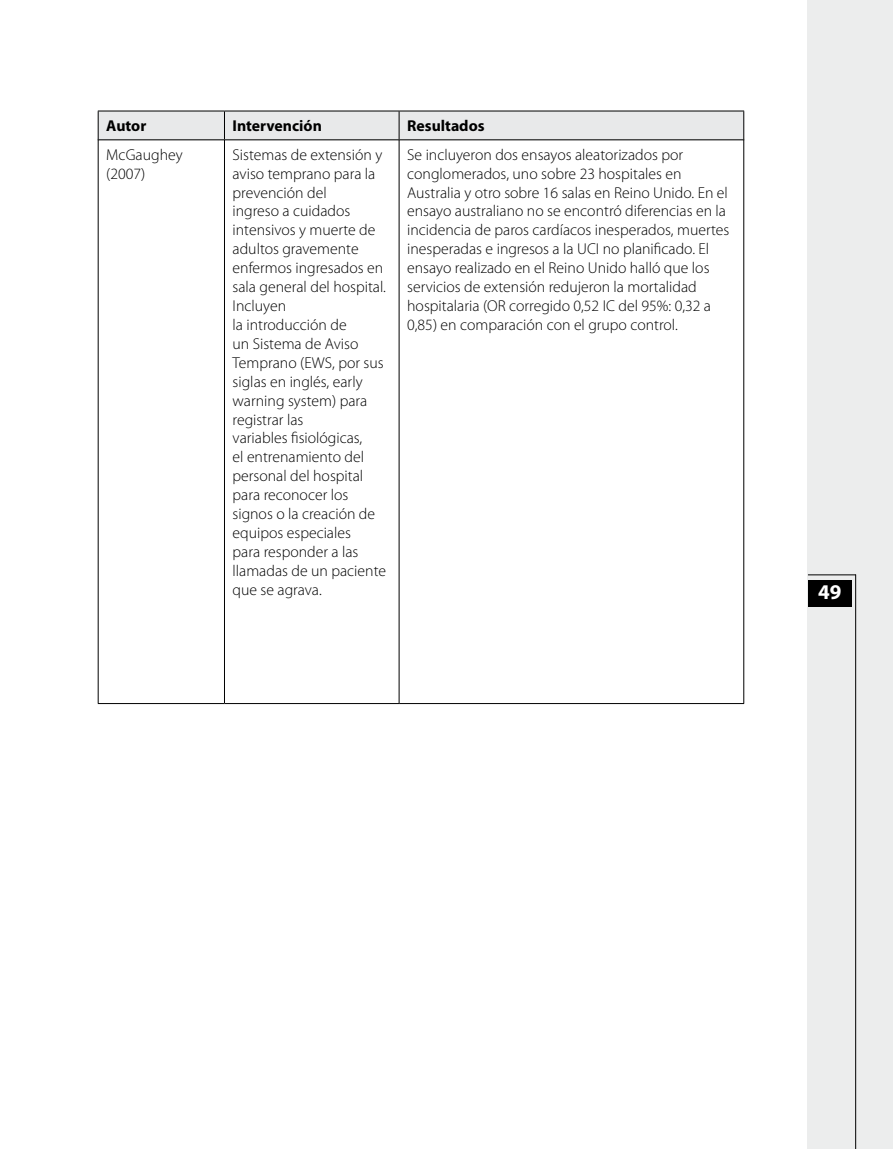
<style>
.page{position:relative;width:893px;height:1149px;background:#fff}
.page>*{position:absolute;margin:0;border:0;box-sizing:border-box;transform-origin:0 0}
.t1{font:700 21px "Myriad Pro";color:#fff}
.t2{font:300 15.75px/18.9px "Myriad Pro";color:#000}
.t3{font:700 15.75px "Myriad Pro";color:#000}
</style>
<div class="page">
<div style="left:808px;top:0;width:85px;height:1148px;background:#eceded"></div>
<div style="left:808px;top:579px;width:43px;height:27px;background:#000"></div>
<hr style="left:808px;top:574px;width:48px;height:1px;background:#000">
<hr style="left:855px;top:574px;width:1px;height:574px;background:#000">
<hr style="left:98px;top:140px;width:1px;height:563px;background:#000">
<hr style="left:224px;top:140px;width:1px;height:563px;background:#000">
<hr style="left:399px;top:140px;width:1px;height:563px;background:#000">
<hr style="left:743px;top:140px;width:1px;height:563px;background:#000">
<hr style="left:98px;top:703px;width:126px;height:1px;background:#000">
<hr style="left:224px;top:703px;width:175px;height:1px;background:#000">
<hr style="left:399px;top:703px;width:345px;height:1px;background:#000">
<div style="left:98px;top:111px;width:646px;height:28px;background:#e8e9ea"></div>
<hr style="left:98px;top:139px;width:126px;height:1px;background:#000">
<hr style="left:224px;top:139px;width:175px;height:1px;background:#000">
<hr style="left:399px;top:139px;width:345px;height:1px;background:#000">
<p class="t3" style="left:106px;top:116px;width:42px">Autor</p>
<p class="t3" style="left:233px;top:116px;width:91px">Intervención</p>
<p class="t3" style="left:407px;top:116px;width:79px">Resultados</p>
<p class="t2" style="left:106px;top:145px;width:78px">McGaughey (2007)</p>
<p class="t2" style="left:233px;top:145px;width:155px">Sistemas de extensión y aviso temprano para la prevención del<br>ingreso a cuidados intensivos y muerte de adultos gravemente enfermos ingresados en sala general del hospital.<br>Incluyen<br>la introducción de<br>un Sistema de Aviso<br>Temprano (EWS, por sus siglas en inglés, early warning system) para registrar las<br>variables fisiológicas,<br>el entrenamiento del personal del hospital para reconocer los signos o la creación de equipos especiales<br>para responder a las llamadas de un paciente que se agrava.</p>
<p class="t2" style="left:407px;top:145px;width:324px">Se incluyeron dos ensayos aleatorizados por conglomerados, uno sobre 23 hospitales en Australia y otro sobre 16 salas en Reino Unido. En el ensayo australiano no se encontró diferencias en la incidencia de paros cardíacos inesperados, muertes inesperadas e ingresos a la UCI no planificado. El ensayo realizado en el Reino Unido halló que los servicios de extensión redujeron la mortalidad hospitalaria (OR corregido 0,52 IC del 95%: 0,32 a 0,85) en comparación con el grupo control.</p>
<h1 class="t1" style="left:818px;top:578px;width:25px">49</h1>
</div>
